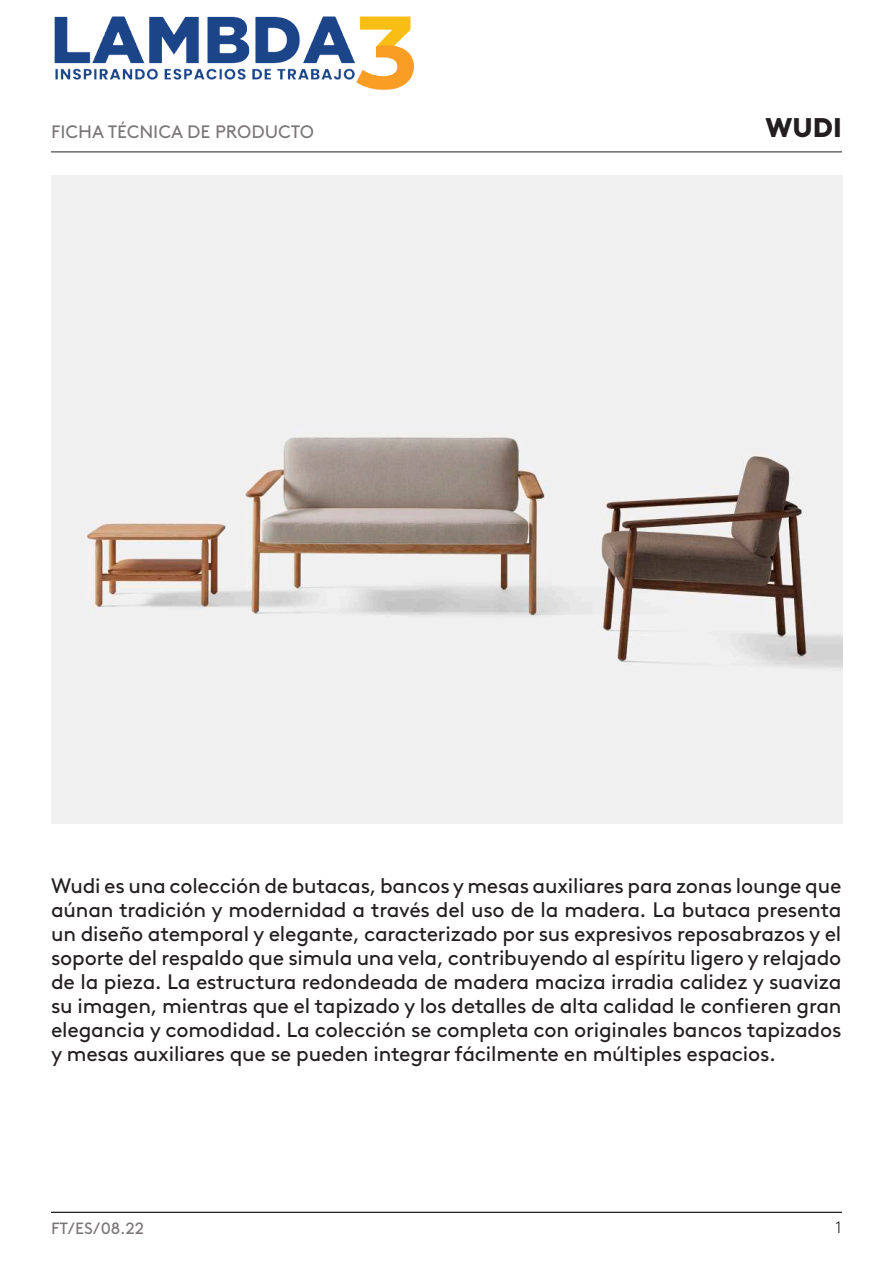
<style>
.page{position:relative;width:893px;height:1263px;background:#fff}
.page>*{position:absolute;margin:0;border:0;box-sizing:border-box;transform-origin:0 0}
.t1{font:900 27px "Brown LL";color:#231f20}
.t2{font:21px/24px "Brown LL";letter-spacing:-.01em;color:#231f20;text-align:justify}
.t3{font:18px "Brown LL";color:#7b7778}
.t4{font:16.35px "Brown LL";color:#7b7778}
.t5{font:300 16.35px "Brown LL";color:#231f20}
</style>
<div class="page">
<hr style="left:51px;top:1212px;width:791px;height:1px;background:#231f20">
<img style="left:51px;top:176px;width:792px;height:648px">
<hr style="left:51px;top:152px;width:791px;height:1px;background:#231f20">
<img style="left:54px;top:16px;width:360px;height:75px">
<p class="t3" style="left:51px;top:118px;width:265px">FICHA TÉCNICA DE PRODUCTO</p>
<p class="t1" style="left:766px;top:107px;width:78px">WUDI</p>
<p class="t2" style="left:51px;top:872px;width:792px">Wudi es una colección de butacas, bancos y mesas auxiliares para zonas lounge que aúnan tradición y modernidad a través del uso de la madera. La butaca presenta un diseño atemporal y elegante, caracterizado por sus expresivos reposabrazos y el soporte del respaldo que simula una vela, contribuyendo al espíritu ligero y relajado de la pieza. La estructura redondeada de madera maciza irradia calidez y suaviza su imagen, mientras que el tapizado y los detalles de alta calidad le confieren gran elegancia y comodidad. La colección se completa con originales bancos tapizados y mesas auxiliares que se pueden integrar fácilmente en múltiples espacios.</p>
<p class="t4" style="left:51px;top:1216px;width:94px">FT/ES/08.22</p>
<p class="t5" style="left:836px;top:1216px;width:7px">1</p>
</div>
